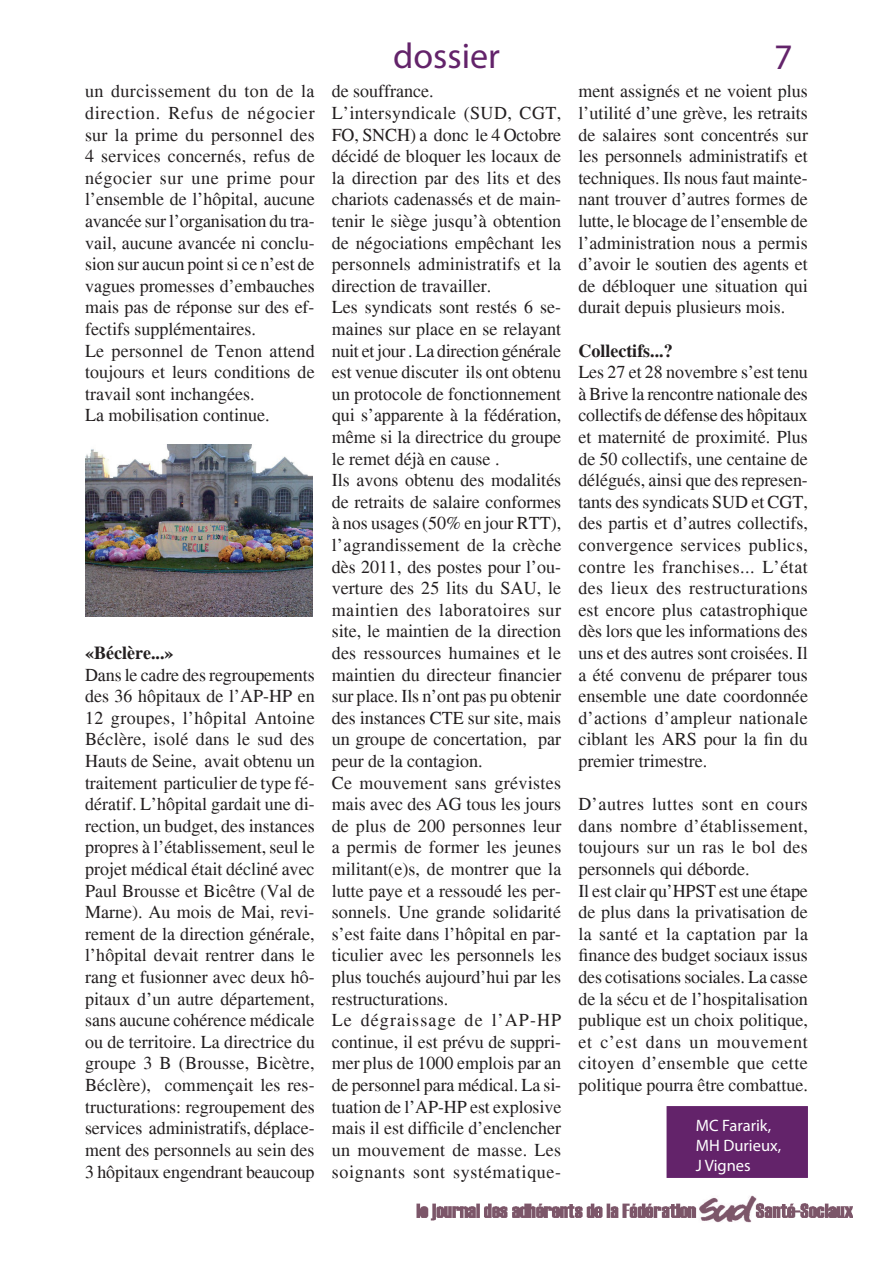
<style>
.page{position:relative;width:893px;height:1263px;background:#fff}
.page>*{position:absolute;margin:0;border:0;box-sizing:border-box;transform-origin:0 0}
.t1{font:36px "Myriad Pro";color:#63236a}
.t2{font:18px/21.6px "Times";color:#231f20}
.t3{font:700 18px "Times";color:#231f20}
.t4{font:16.5px/19.8px "Myriad Pro";color:#fff}
</style>
<div class="page">
<img style="left:417px;top:1195px;width:435px;height:28px">
<img style="left:85px;top:444px;width:227px;height:173px">
<div style="left:666px;top:1106px;width:142px;height:72px;background:#63236a;border:2px solid #63236a"></div>
<p class="t2" style="left:85px;top:80px;width:231px">un durcissement du ton de la direction. Refus de négocier sur la prime du personnel des<br>4 services concernés, refus de négocier sur une prime pour l’ensemble de l’hôpital, aucune avancée sur l’organisation du tra&shy;vail, aucune avancée ni conclu&shy;sion sur aucun point si ce n’est de vagues promesses d’embauches mais pas de réponse sur des ef&shy;fectifs supplémentaires.<br>Le personnel de Tenon attend toujours et leurs conditions de travail sont inchangées.<br>La mobilisation continue.</p>
<p class="t3" style="left:85px;top:642px;width:90px">«Béclère...»</p>
<p class="t2" style="left:85px;top:664px;width:231px;text-align:justify">Dans le cadre des regroupements des 36 hôpitaux de l’AP-HP en 12 groupes, l’hôpital Antoine Béclère, isolé dans le sud des Hauts de Seine, avait obtenu un traitement particulier de type fé&shy;dératif. L’hôpital gardait une di&shy;rection, un budget, des instances propres à l’établissement, seul le projet médical était décliné avec Paul Brousse et Bicêtre (Val de Marne). Au mois de Mai, revi&shy;rement de la direction générale, l’hôpital devait rentrer dans le rang et fusionner avec deux hô&shy;pitaux d’un autre département, sans aucune cohérence médicale ou de territoire. La directrice du groupe 3 B (Brousse, Bicètre, Béclère), commençait les res&shy;tructurations: regroupement des services administratifs, déplace&shy;ment des personnels au sein des 3 hôpitaux engendrant beaucoup</p>
<h1 class="t1" style="left:393px;top:34px;width:108px">dossier</h1>
<h1 class="t1" style="left:774px;top:35px;width:20px">7</h1>
<p class="t2" style="left:332px;top:80px;width:231px">de souffrance.<br>L’intersyndicale (SUD, CGT,<br>FO, SNCH) a donc le 4 Octobre décidé de bloquer les locaux de la direction par des lits et des chariots cadenassés et de main&shy;tenir le siège jusqu’à obtention de négociations empêchant les personnels administratifs et la direction de travailler.<br>Les syndicats sont restés 6 se&shy;maines sur place en se relayant nuit et jour . La direction générale est venue discuter ils ont obtenu un protocole de fonctionnement qui s’apparente à la fédération, même si la directrice du groupe le remet déjà en cause .<br>Ils avons obtenu des modalités de retraits de salaire conformes à nos usages (50% en jour RTT), l’agrandissement de la crèche dès 2011, des postes pour l’ou&shy;verture des 25 lits du SAU, le maintien des laboratoires sur site, le maintien de la direction des ressources humaines et le maintien du directeur financier sur place. Ils n’ont pas pu obtenir des instances CTE sur site, mais un groupe de concertation, par peur de la contagion.<br>Ce mouvement sans grévistes mais avec des AG tous les jours de plus de 200 personnes leur a permis de former les jeunes militant(e)s, de montrer que la lutte paye et a ressoudé les per&shy;sonnels. Une grande solidarité s’est faite dans l’hôpital en par&shy;ticulier avec les personnels les plus touchés aujourd’hui par les restructurations.<br>Le dégraissage de l’AP-HP continue, il est prévu de suppri&shy;mer plus de 1000 emplois par an de personnel para médical. La si&shy;tuation de l’AP-HP est explosive mais il est difficile d’enclencher un mouvement de masse. Les soignants sont systématique-</p>
<p class="t2" style="left:578px;top:80px;width:231px;text-align:justify">ment assignés et ne voient plus l’utilité d’une grève, les retraits de salaires sont concentrés sur les personnels administratifs et techniques. Ils nous faut mainte&shy;nant trouver d’autres formes de lutte, le blocage de l’ensemble de l’administration nous a permis d’avoir le soutien des agents et de débloquer une situation qui durait depuis plusieurs mois.</p>
<p class="t3" style="left:578px;top:339px;width:96px">Collectifs...?</p>
<p class="t2" style="left:578px;top:361px;width:231px;text-align:justify">Les 27 et 28 novembre s’est tenu à Brive la rencontre nationale des collectifs de défense des hôpitaux et maternité de proximité. Plus de 50 collectifs, une centaine de délégués, ainsi que des represen&shy;tants des syndicats SUD et CGT, des partis et d’autres collectifs, convergence services publics, contre les franchises... L’état des lieux des restructurations est encore plus catastrophique dès lors que les informations des uns et des autres sont croisées. Il a été convenu de préparer tous ensemble une date coordonnée d’actions d’ampleur nationale ciblant les ARS pour la fin du premier trimestre.</p>
<p class="t2" style="left:578px;top:793px;width:231px">D’autres luttes sont en cours dans nombre d’établissement, toujours sur un ras le bol des personnels qui déborde.<br>Il est clair qu’HPST est une étape de plus dans la privatisation de la santé et la captation par la finance des budget sociaux issus des cotisations sociales. La casse de la sécu et de l’hospitalisation publique est un choix politique, et c’est dans un mouvement citoyen d’ensemble que cette politique pourra être combattue.</p>
<p class="t4" style="left:696px;top:1115px;width:87px">MC Fararik,<br>MH Durieux,<br>J Vignes</p>
</div>
